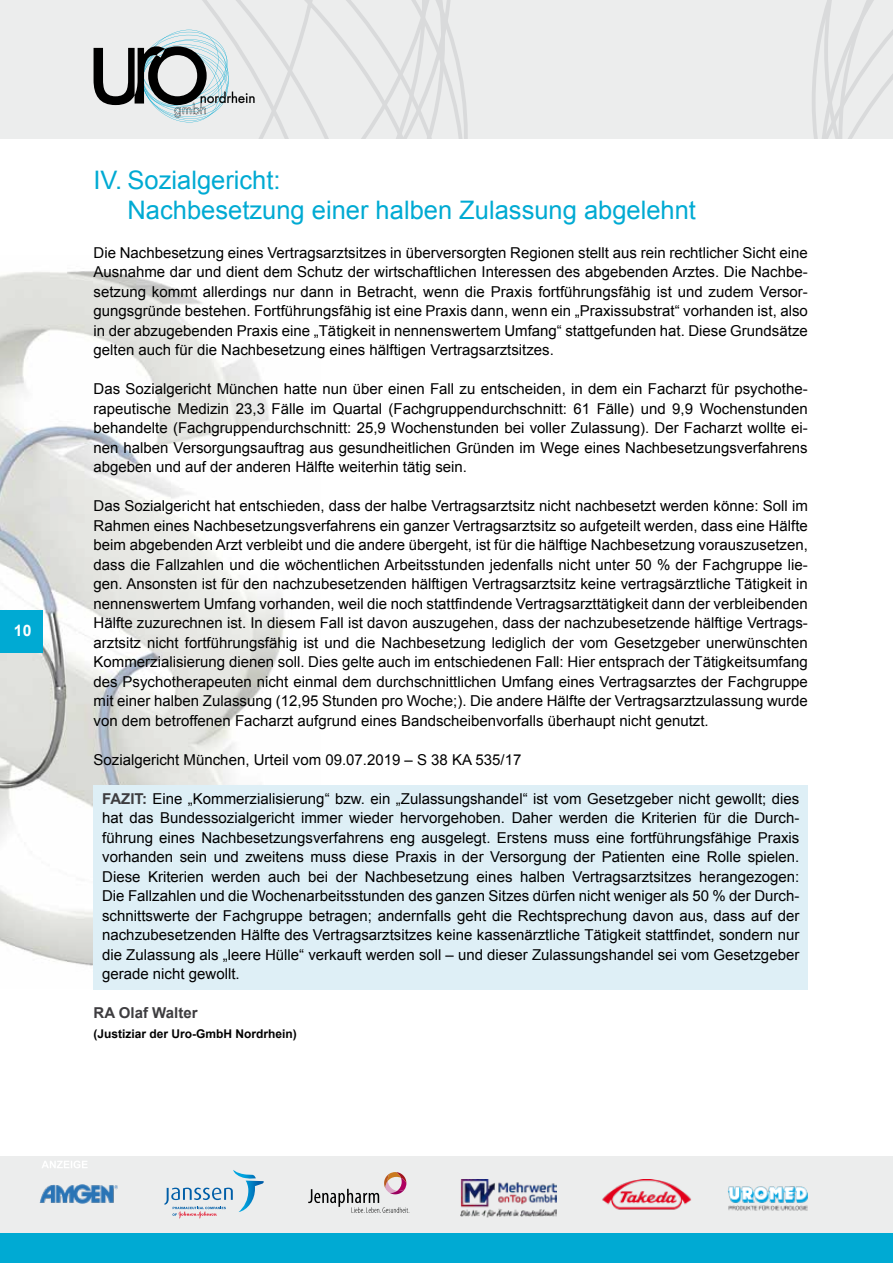
<style>
.page{position:relative;width:893px;height:1263px;background:#fff}
.page>*{position:absolute;margin:0;border:0;box-sizing:border-box;transform-origin:0 0}
.t1{font:25.5px/30px "Arial";color:#00aad3}
.t2{font:700 15.75px "Arial";color:#fff}
.t3{font:15px/19.5px "Arial";color:#000;text-align:justify}
.t4{font:700 15px "Arial";color:#3e3d40}
.t5{font:700 12px "Arial";color:#000}
.s1{font-weight:700;color:#3e3d40}
</style>
<div class="page">
<div style="left:0;top:1167px;width:893px;height:96px;background:#00aad3"></div>
<div style="left:0;top:0;width:893px;height:138px;background:#eceded"></div>
<svg style="left:812px;top:0;width:81px;height:138px"></svg>
<svg style="left:453px;top:39px;width:15px;height:99px"></svg>
<svg style="left:440px;top:0;width:13px;height:103px"></svg>
<svg style="left:326px;top:0;width:114px;height:138px"></svg>
<div style="left:0;top:1157px;width:893px;height:76px;background:#eceded"></div>
<svg style="left:93px;top:0;width:233px;height:138px"></svg>
<svg style="left:42px;top:1161px;width:46px;height:7px"></svg>
<img style="left:602px;top:1180px;width:90px;height:30px">
<img style="left:40px;top:1184px;width:77px;height:20px">
<img style="left:728px;top:1186px;width:80px;height:25px">
<svg style="left:164px;top:1170px;width:100px;height:48px"></svg>
<svg style="left:308px;top:1172px;width:102px;height:41px"></svg>
<img style="left:461px;top:1179px;width:95px;height:39px">
<img style="left:0;top:271px;width:285px;height:717px">
<div style="left:0;top:610px;width:43px;height:43px;background:#00aad3"></div>
<div style="left:94px;top:785px;width:714px;height:204px;background:#deeff6"></div>
<p class="t2" style="left:14px;top:620px;width:19px">10</p>
<h1 class="t1" style="left:128px;top:165px;width:570px;text-indent:-34px">IV. Sozialgericht:<br>Nachbesetzung einer halben Zulassung abgelehnt</h1>
<p class="t3" style="left:94px;top:243px;width:716px">Die Nachbesetzung eines Vertragsarztsitzes in überversorgten Regionen stellt aus rein rechtlicher Sicht eine Ausnahme dar und dient dem Schutz der wirtschaftlichen Interessen des abgebenden Arztes. Die Nachbe&shy;setzung kommt allerdings nur dann in Betracht, wenn die Praxis fortführungsfähig ist und zudem Versor&shy;gungsgründe bestehen. Fortführungsfähig ist eine Praxis dann, wenn ein „Praxissubstrat“ vorhanden ist, also in der abzugebenden Praxis eine „Tätigkeit in nennenswertem Umfang“ stattgefunden hat. Diese Grundsätze gelten auch für die Nachbesetzung eines hälftigen Vertragsarztsitzes.</p>
<p class="t3" style="left:94px;top:379px;width:716px">Das Sozialgericht München hatte nun über einen Fall zu entscheiden, in dem ein Facharzt für psychothe&shy;rapeutische Medizin 23,3 Fälle im Quartal (Fachgruppendurchschnitt: 61 Fälle) und 9,9 Wochenstunden behandelte (Fachgruppendurchschnitt: 25,9 Wochenstunden bei voller Zulassung). Der Facharzt wollte ei&shy;nen halben Versorgungsauftrag aus gesundheitlichen Gründen im Wege eines Nachbesetzungsverfahrens abgeben und auf der anderen Hälfte weiterhin tätig sein.</p>
<p class="t3" style="left:94px;top:496px;width:716px">Das Sozialgericht hat entschieden, dass der halbe Vertragsarztsitz nicht nachbesetzt werden könne: Soll im Rahmen eines Nachbesetzungsverfahrens ein ganzer Vertragsarztsitz so aufgeteilt werden, dass eine Hälfte beim abgebenden Arzt verbleibt und die andere übergeht, ist für die hälftige Nachbesetzung vorauszusetzen, dass die Fallzahlen und die wöchentlichen Arbeitsstunden jedenfalls nicht unter 50 % der Fachgruppe lie&shy;gen. Ansonsten ist für den nachzubesetzenden hälftigen Vertragsarztsitz keine vertragsärztliche Tätigkeit in nennenswertem Umfang vorhanden, weil die noch stattfindende Vertragsarzttätigkeit dann der verbleibenden Hälfte zuzurechnen ist. In diesem Fall ist davon auszugehen, dass der nachzubesetzende hälftige Vertrags&shy;arztsitz nicht fortführungsfähig ist und die Nachbesetzung lediglich der vom Gesetzgeber unerwünschten Kommerzialisierung dienen soll. Dies gelte auch im entschiedenen Fall: Hier entsprach der Tätigkeitsumfang des Psychotherapeuten nicht einmal dem durchschnittlichen Umfang eines Vertragsarztes der Fachgruppe mit einer halben Zulassung (12,95 Stunden pro Woche;). Die andere Hälfte der Vertragsarztzulassung wurde von dem betroffenen Facharzt aufgrund eines Bandscheibenvorfalls überhaupt nicht genutzt.</p>
<p class="t3" style="left:94px;top:750px;width:429px">Sozialgericht München, Urteil vom 09.07.2019 – S 38 KA 535/17</p>
<p class="t3" style="left:102px;top:789px;width:699px"><span class="s1">FAZIT:</span> Eine „Kommerzialisierung“ bzw. ein „Zulassungshandel“ ist vom Gesetzgeber nicht gewollt; dies hat das Bundessozialgericht immer wieder hervorgehoben. Daher werden die Kriterien für die Durch&shy;führung eines Nachbesetzungsverfahrens eng ausgelegt. Erstens muss eine fortführungsfähige Praxis vorhanden sein und zweitens muss diese Praxis in der Versorgung der Patienten eine Rolle spielen.<br>Diese Kriterien werden auch bei der Nachbesetzung eines halben Vertragsarztsitzes herangezogen:<br>Die Fallzahlen und die Wochenarbeitsstunden des ganzen Sitzes dürfen nicht weniger als 50 % der Durch&shy;schnittswerte der Fachgruppe betragen; andernfalls geht die Rechtsprechung davon aus, dass auf der nachzubesetzenden Hälfte des Vertragsarztsitzes keine kassenärztliche Tätigkeit stattfindet, sondern nur die Zulassung als „leere Hülle“ verkauft werden soll – und dieser Zulassungshandel sei vom Gesetzgeber gerade nicht gewollt.</p>
<p class="t4" style="left:94px;top:1003px;width:105px">RA Olaf Walter</p>
<p class="t5" style="left:94px;top:1026px;width:205px">(Justiziar der Uro-GmbH Nordrhein)</p>
</div>
